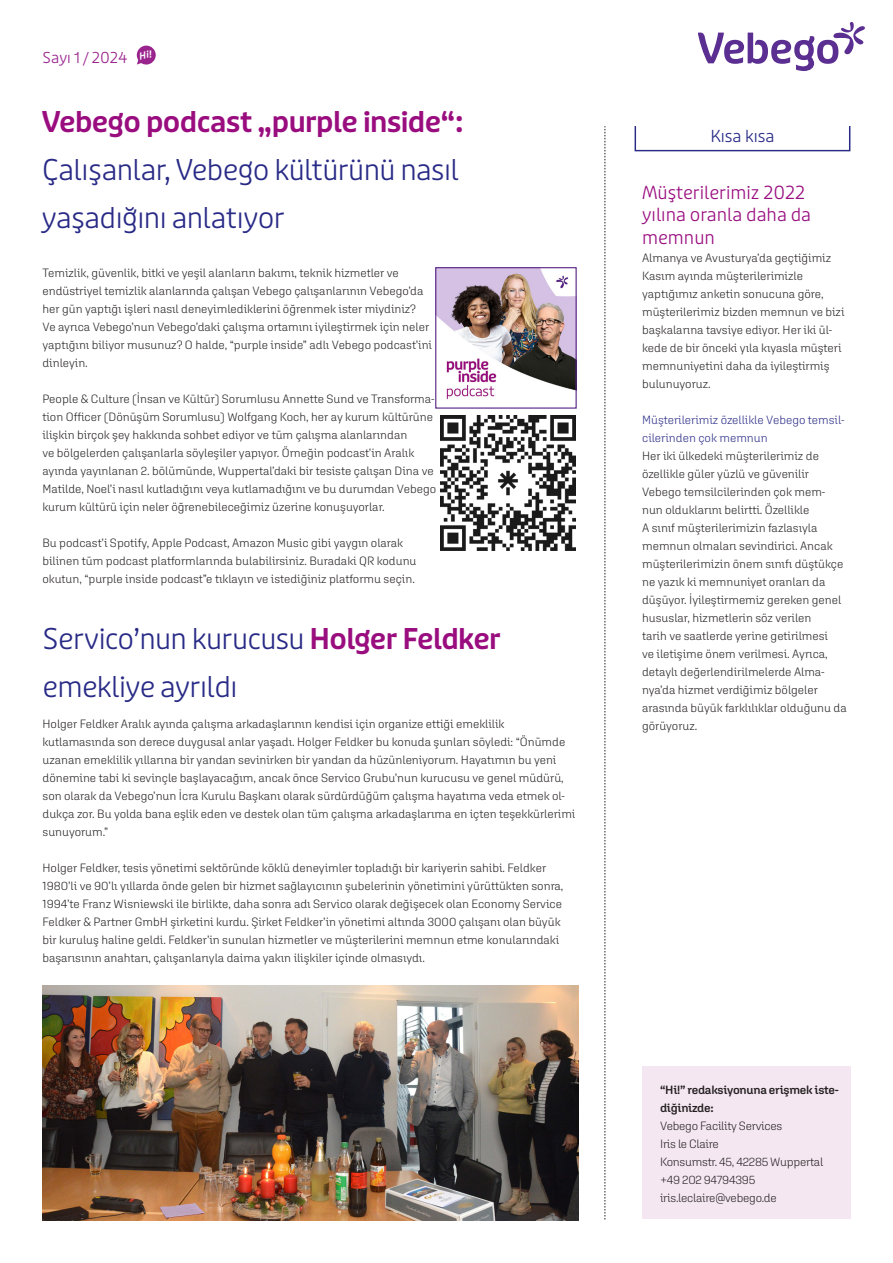
<style>
.page{position:relative;width:893px;height:1263px;background:#fff}
.page>*{position:absolute;margin:0;border:0;box-sizing:border-box;transform-origin:0 0}
.t1{font:300 28.5px/48px "Puffin Display";letter-spacing:-.02em;color:#282a86}
.t2{font:600 28.5px "Puffin Display";letter-spacing:-.02em;color:#990d7f}
.t3{font:300 18px/22.5px "Puffin Display";color:#990d7f}
.t4{font:300 16.5px "Puffin Display";color:#282a86}
.t5{font:300 15px "Puffin Display";color:#99248e}
.t6{font:300 12px/18px "Aglet Sans";color:#231f20}
.t7{font:300 12px/18px "Aglet Sans";letter-spacing:-.02em;color:#231f20}
.t8{font:300 12px/18px "Aglet Sans";color:#282a86}
.s1{font-weight:600;color:#990d7f}
.s2{font-weight:600}
</style>
<div class="page">
<div style="left:642px;top:1067px;width:208px;height:152px;background:#f5e7f2"></div>
<svg style="left:698px;top:22px;width:167px;height:49px"></svg>
<div style="left:137px;top:46px;width:19px;height:19px;background:#99248e;border-radius:50%"></div>
<svg style="left:605px;top:126px;width:1px;height:1093px"></svg>
<div style="left:634px;top:122px;width:216px;height:29px;border:2px solid #282a86"></div>
<img style="left:43px;top:986px;width:535px;height:234px">
<img style="left:437px;top:269px;width:138px;height:131px">
<div style="left:435px;top:267px;width:142px;height:142px;border:1px solid #562082"></div>
<img style="left:440px;top:416px;width:135px;height:135px">
<svg style="left:137px;top:50px;width:14px;height:15px"></svg>
<p class="t5" style="left:43px;top:49px;width:86px">Sayı 1 / 2024</p>
<p class="t2" style="left:42px;top:105px;width:423px">Vebego podcast „purple inside“:</p>
<p class="t1" style="left:42px;top:147px;width:419px">Çalışanlar, Vebego kültürünü nasıl yaşadığını anlatıyor</p>
<p class="t6" style="left:42px;top:263px;width:391px">Temizlik, güvenlik, bitki ve yeşil alanların bakımı, teknik hizmetler ve endüstriyel temizlik alanlarında çalışan Vebego çalışanlarının Vebego’da her gün yaptığı işleri nasıl deneyimlediklerini öğrenmek ister miydiniz?<br>Ve ayrıca Vebego’nun Vebego’daki çalışma ortamını iyileştirmek için neler yaptığını biliyor musunuz? O halde, “purple inside” adlı Vebego podcast’ini dinleyin.</p>
<p class="t6" style="left:42px;top:389px;width:395px">People &amp; Culture (İnsan ve Kültür) Sorumlusu Annette Sund ve Transforma&shy;tion Officer (Dönüşüm Sorumlusu) Wolfgang Koch, her ay kurum kültürüne ilişkin birçok şey hakkında sohbet ediyor ve tüm çalışma alanlarından<br>ve bölgelerden çalışanlarla söyleşiler yapıyor. Örneğin podcast’in Aralık ayında yayınlanan 2. bölümünde, Wuppertal’daki bir tesiste çalışan Dina ve Matilde, Noel’i nasıl kutladığını veya kutlamadığını ve bu durumdan Vebego kurum kültürü için neler öğrenebileceğimiz üzerine konuşuyorlar.</p>
<p class="t6" style="left:42px;top:533px;width:376px">Bu podcast’i Spotify, Apple Podcast, Amazon Music gibi yaygın olarak bilinen tüm podcast platformlarında bulabilirsiniz. Buradaki QR kodunu okutun, “purple inside podcast”e tıklayın ve istediğiniz platformu seçin.</p>
<p class="t1" style="left:43px;top:616px;width:460px">Servico’nun kurucusu <span class="s1">Holger Feldker </span>emekliye ayrıldı</p>
<h3 class="t4" style="left:710px;top:126px;width:66px">Kısa kısa</h3>
<p class="t3" style="left:642px;top:181px;width:171px">Müşterilerimiz 2022 yılına oranla daha da memnun</p>
<p class="t6" style="left:642px;top:248px;width:204px">Almanya ve Avusturya’da geçtiğimiz Kasım ayında müşterilerimizle yaptığımız anketin sonucuna göre, müşterilerimiz bizden memnun ve bizi başkalarına tavsiye ediyor. Her iki ül&shy;kede de bir önceki yıla kıyasla müşteri memnuniyetini daha da iyileştirmiş bulunuyoruz.</p>
<p class="t8" style="left:642px;top:410px;width:204px">Müşterilerimiz özellikle Vebego temsil&shy;cilerinden çok memnun</p>
<p class="t6" style="left:642px;top:446px;width:206px">Her iki ülkedeki müşterilerimiz de özellikle güler yüzlü ve güvenilir Vebego temsilcilerinden çok mem&shy;nun olduklarını belirtti. Özellikle<br>A sınıf müşterilerimizin fazlasıyla memnun olmaları sevindirici. Ancak müşterilerimizin önem sınıfı düştükçe ne yazık ki memnuniyet oranları da düşüyor. İyileştirmemiz gereken genel hususlar, hizmetlerin söz verilen<br>tarih ve saatlerde yerine getirilmesi<br>ve iletişime önem verilmesi. Ayrıca, detaylı değerlendirilmelerde Alma&shy;nya’da hizmet verdiğimiz bölgeler arasında büyük farklılıklar olduğunu da</p>
<p class="t6" style="left:43px;top:715px;width:463px">Holger Feldker Aralık ayında çalışma arkadaşlarının kendisi için organize ettiği emeklilik</p>
<p class="t6" style="left:642px;top:716px;width:57px">görüyoruz.</p>
<p class="t6" style="left:43px;top:733px;width:534px">kutlamasında son derece duygusal anlar yaşadı. Holger Feldker bu konuda şunları söyledi: “Önümde uzanan emeklilik yıllarına bir yandan sevinirken bir yandan da hüzünleniyorum. Hayatımın bu yeni dönemine tabi ki sevinçle başlayacağım, ancak önce Servico Grubu’nun kurucusu ve genel müdürü, son olarak da Vebego’nun İcra Kurulu Başkanı olarak sürdürdüğüm çalışma hayatıma veda etmek ol&shy;dukça zor. Bu yolda bana eşlik eden ve destek olan tüm çalışma arkadaşlarıma en içten teşekkürlerimi sunuyorum.”</p>
<p class="t6" style="left:43px;top:859px;width:522px">Holger Feldker, tesis yönetimi sektöründe köklü deneyimler topladığı bir kariyerin sahibi. Feldker 1980’li ve 90’lı yıllarda önde gelen bir hizmet sağlayıcının şubelerinin yönetimini yürüttükten sonra, 1994’te Franz Wisniewski ile birlikte, daha sonra adı Servico olarak değişecek olan Economy Service Feldker &amp; Partner GmbH şirketini kurdu. Şirket Feldker’in yönetimi altında 3000 çalışanı olan büyük bir kuruluş haline geldi. Feldker’in sunulan hizmetler ve müşterilerini memnun etme konularındaki başarısının anahtarı, çalışanlarıyla daima yakın ilişkiler içinde olmasıydı.</p>
<p class="t7" style="left:660px;top:1081px;width:180px"><span class="s2">“Hi!” redaksiyonuna erişmek iste&shy;diğinizde:<br></span>Vebego Facility Services<br>Iris le Claire<br>Konsumstr. 45, 42285 Wuppertal +49 202 94794395 iris.leclaire@vebego.de</p>
</div>
